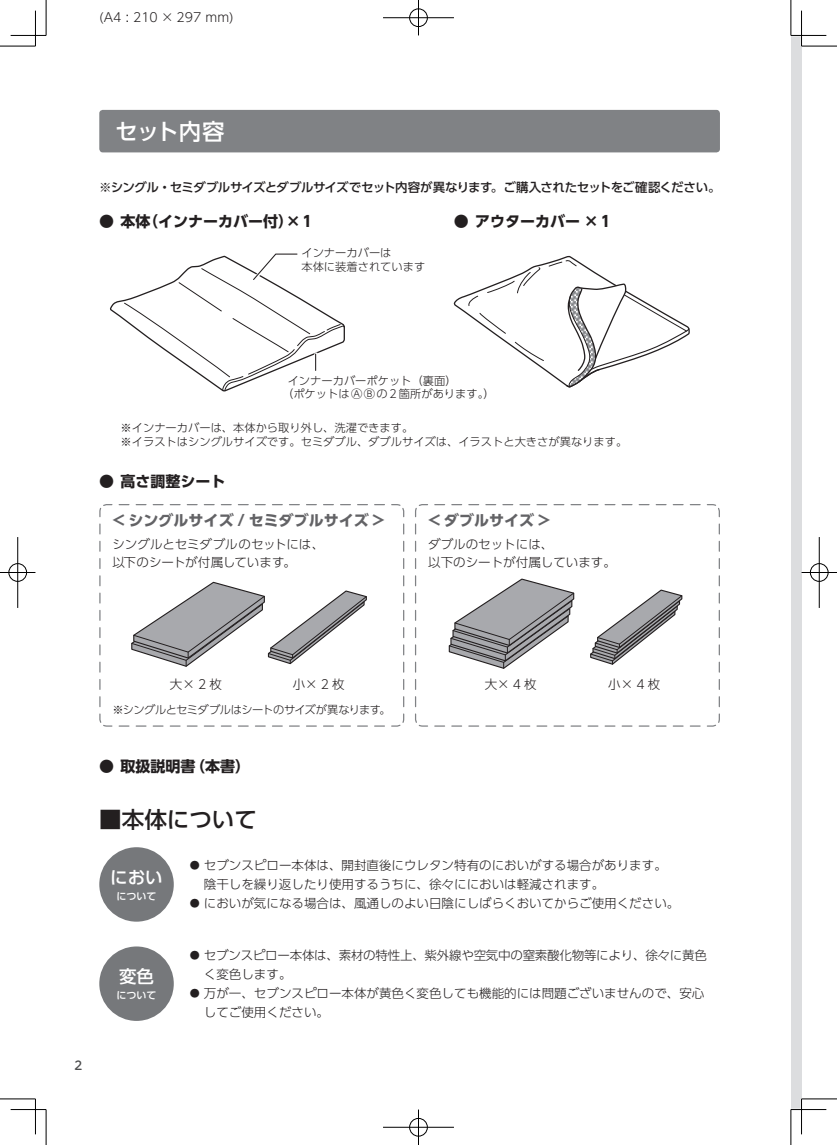
<style>
.page{position:relative;width:837px;height:1145px;background:#fff}
.page>*{position:absolute;margin:0;border:0;box-sizing:border-box;transform-origin:0 0}
.t1{font:500 22.5px "UD Shin Go Pro";color:#231f20}
.t2{font:500 22.5px "UD Shin Go Pro";letter-spacing:-.02em;color:#fff}
.t3{font:500 17.5px "UD Shin Go Pro";color:#fff}
.t4{font:700 15px "UD Shin Go Pro";color:#231f20}
.t5{font:700 15px "UD Shin Go Pro";color:#636366}
.t6{font:300 12.5px/18.8px "UD Shin Go Pro";color:#231f20}
.t7{font:500 12.5px "UD Shin Go Pro";letter-spacing:-.045em;color:#231f20}
.t8{font:300 12.5px/18.8px "UD Shin Go Pro";letter-spacing:-.02em;color:#231f20}
.t9{font:500 11.88px "UD Shin M Go Pro";color:#4b4c4d}
.t10{font:300 11.25px/13.8px "UD Shin Go Pro";color:#231f20}
.t11{font:300 11.25px "UD Shin Go Pro";letter-spacing:-.05em;color:#231f20}
.t12{font:500 10px "UD Shin Go Pro";color:#fff}
.s1{font-size:10px}
</style>
<div class="page">
<svg style="left:99px;top:504px;width:306px;height:223px"></svg>
<svg style="left:415px;top:504px;width:305px;height:223px"></svg>
<div style="left:790px;top:35px;width:11px;height:1074px;background:#dcdddf"></div>
<div style="left:99px;top:110px;width:620px;height:42px;background:#808285;border-radius:4px"></div>
<div style="left:99px;top:847px;width:75px;height:74px;background:#76787b;border-radius:50%"></div>
<div style="left:99px;top:946px;width:75px;height:74px;background:#76787b;border-radius:50%"></div>
<svg style="left:453px;top:256px;width:236px;height:131px"></svg>
<svg style="left:110px;top:253px;width:235px;height:138px"></svg>
<svg style="left:131px;top:582px;width:236px;height:85px"></svg>
<svg style="left:447px;top:578px;width:127px;height:91px"></svg>
<svg style="left:589px;top:589px;width:93px;height:76px"></svg>
<hr style="left:790px;top:1108px;width:36px;height:2px;background:#fff">
<hr style="left:800px;top:11px;width:2px;height:35px;background:#fff">
<hr style="left:800px;top:1098px;width:2px;height:36px;background:#fff">
<hr style="left:0;top:46px;width:35px;height:1px;background:#000">
<hr style="left:801px;top:46px;width:35px;height:1px;background:#000">
<hr style="left:0;top:1098px;width:35px;height:1px;background:#000">
<hr style="left:801px;top:1098px;width:35px;height:1px;background:#000">
<hr style="left:46px;top:0;width:1px;height:35px;background:#000">
<hr style="left:46px;top:1109px;width:1px;height:35px;background:#000">
<hr style="left:790px;top:0;width:1px;height:35px;background:#000">
<hr style="left:790px;top:1109px;width:1px;height:35px;background:#000">
<hr style="left:11px;top:35px;width:35px;height:1px;background:#000">
<hr style="left:790px;top:35px;width:36px;height:1px;background:#000">
<hr style="left:11px;top:1109px;width:35px;height:1px;background:#000">
<hr style="left:790px;top:1109px;width:36px;height:1px;background:#000">
<hr style="left:35px;top:11px;width:1px;height:35px;background:#000">
<hr style="left:35px;top:1098px;width:1px;height:36px;background:#000">
<hr style="left:801px;top:11px;width:1px;height:35px;background:#000">
<hr style="left:801px;top:1098px;width:1px;height:36px;background:#000">
<div style="left:408px;top:8px;width:20px;height:19px;border:2px solid #fff;border-radius:50%"></div>
<hr style="left:383px;top:17px;width:71px;height:2px;background:#fff">
<hr style="left:417px;top:0;width:2px;height:35px;background:#fff">
<div style="left:409px;top:9px;width:18px;height:18px;border:1px solid #000;border-radius:50%"></div>
<hr style="left:383px;top:18px;width:71px;height:1px;background:#000">
<hr style="left:418px;top:0;width:1px;height:35px;background:#000">
<div style="left:408px;top:1117px;width:20px;height:20px;border:2px solid #fff;border-radius:50%"></div>
<hr style="left:383px;top:1126px;width:71px;height:2px;background:#fff">
<hr style="left:417px;top:1109px;width:2px;height:35px;background:#fff">
<div style="left:409px;top:1118px;width:18px;height:18px;border:1px solid #000;border-radius:50%"></div>
<hr style="left:383px;top:1127px;width:71px;height:1px;background:#000">
<hr style="left:418px;top:1109px;width:1px;height:35px;background:#000">
<div style="left:8px;top:562px;width:19px;height:20px;border:2px solid #fff;border-radius:50%"></div>
<hr style="left:0;top:571px;width:35px;height:2px;background:#fff">
<hr style="left:17px;top:537px;width:2px;height:71px;background:#fff">
<div style="left:9px;top:563px;width:18px;height:18px;border:1px solid #000;border-radius:50%"></div>
<hr style="left:0;top:572px;width:35px;height:1px;background:#000">
<hr style="left:18px;top:537px;width:1px;height:71px;background:#000">
<div style="left:809px;top:562px;width:19px;height:20px;border:2px solid #fff;border-radius:50%"></div>
<hr style="left:801px;top:571px;width:35px;height:2px;background:#fff">
<div style="left:809px;top:563px;width:19px;height:18px;border:1px solid #000;border-radius:50%"></div>
<hr style="left:801px;top:572px;width:35px;height:1px;background:#000">
<hr style="left:818px;top:537px;width:1px;height:71px;background:#000">
<p class="t6" style="left:99px;top:7px;width:136px">(A4 : 210 × 297 mm)</p>
<h1 class="t2" style="left:115px;top:113px;width:111px">セット内容</h1>
<p class="t7" style="left:99px;top:177px;width:622px">※シングル・セミダブルサイズとダブルサイズでセット内容が異なります。ご購入されたセットをご確認ください。</p>
<p class="t4" style="left:99px;top:209px;width:215px">● 本体（インナーカバー付）×1</p>
<p class="t10" style="left:301px;top:245px;width:125px">インナーカバーは<br>本体に装着されています</p>
<p class="t4" style="left:453px;top:209px;width:158px">● アウターカバー ×1</p>
<p class="t10" style="left:282px;top:373px;width:214px;text-indent:6px">インナーカバーポケット（裏面）<br>（ポケットはⒶⒷの２箇所があります。）</p>
<p class="t10" style="left:120px;top:421px;width:508px">※インナーカバーは、本体から取り外し、洗濯できます。<br>※イラストはシングルサイズです。セミダブル、ダブルサイズは、イラストと大きさが異なります。</p>
<p class="t4" style="left:99px;top:469px;width:128px">● 高さ調整シート</p>
<p class="t5" style="left:112px;top:508px;width:273px">&lt; シングルサイズ / セミダブルサイズ &gt;</p>
<p class="t5" style="left:428px;top:508px;width:123px">&lt; ダブルサイズ &gt;</p>
<p class="t6" style="left:112px;top:534px;width:213px">シングルとセミダブルのセットには、以下のシートが付属しています。</p>
<p class="t6" style="left:428px;top:534px;width:189px">ダブルのセットには、<br>以下のシートが付属しています。</p>
<p class="t9" style="left:74px;top:1056px;width:9px">2</p>
<p class="t6" style="left:170px;top:674px;width:54px">大×2枚</p>
<p class="t6" style="left:292px;top:674px;width:54px">小×2枚</p>
<p class="t6" style="left:484px;top:674px;width:54px">大×4枚</p>
<p class="t6" style="left:608px;top:674px;width:53px">小×4枚</p>
<p class="t11" style="left:112px;top:700px;width:279px">※シングルとセミダブルはシートのサイズが異なります。</p>
<p class="t4" style="left:99px;top:754px;width:152px">● 取扱説明書（本書）</p>
<h1 class="t1" style="left:99px;top:801px;width:159px">■本体について</h1>
<h2 class="t3" style="left:110px;top:862px;width:54px">におい</h2>
<p class="t12" style="left:116px;top:887px;width:41px">について</p>
<h2 class="t3" style="left:119px;top:962px;width:36px">変色</h2>
<p class="t12" style="left:116px;top:986px;width:41px">について</p>
<p class="t6" style="left:204px;top:855px;width:464px;text-indent:-14px"><span class="s1">●</span> セブンスピロー本体は、開封直後にウレタン特有のにおいがする場合があります。陰干しを繰り返したり使用するうちに、徐々ににおいは軽減されます。</p>
<p class="t6" style="left:190px;top:893px;width:491px"><span class="s1">●</span> においが気になる場合は、風通しのよい日陰にしばらくおいてからご使用ください。</p>
<p class="t8" style="left:204px;top:945px;width:504px;text-indent:-14px"><span class="s1">●</span> セブンスピロー本体は、素材の特性上、紫外線や空気中の窒素酸化物等により、徐々に黄色く変色します。</p>
<p class="t6" style="left:204px;top:983px;width:501px;text-indent:-14px"><span class="s1">●</span> 万が一、セブンスピロー本体が黄色く変色しても機能的には問題ございませんので、安心してご使用ください。</p>
</div>
